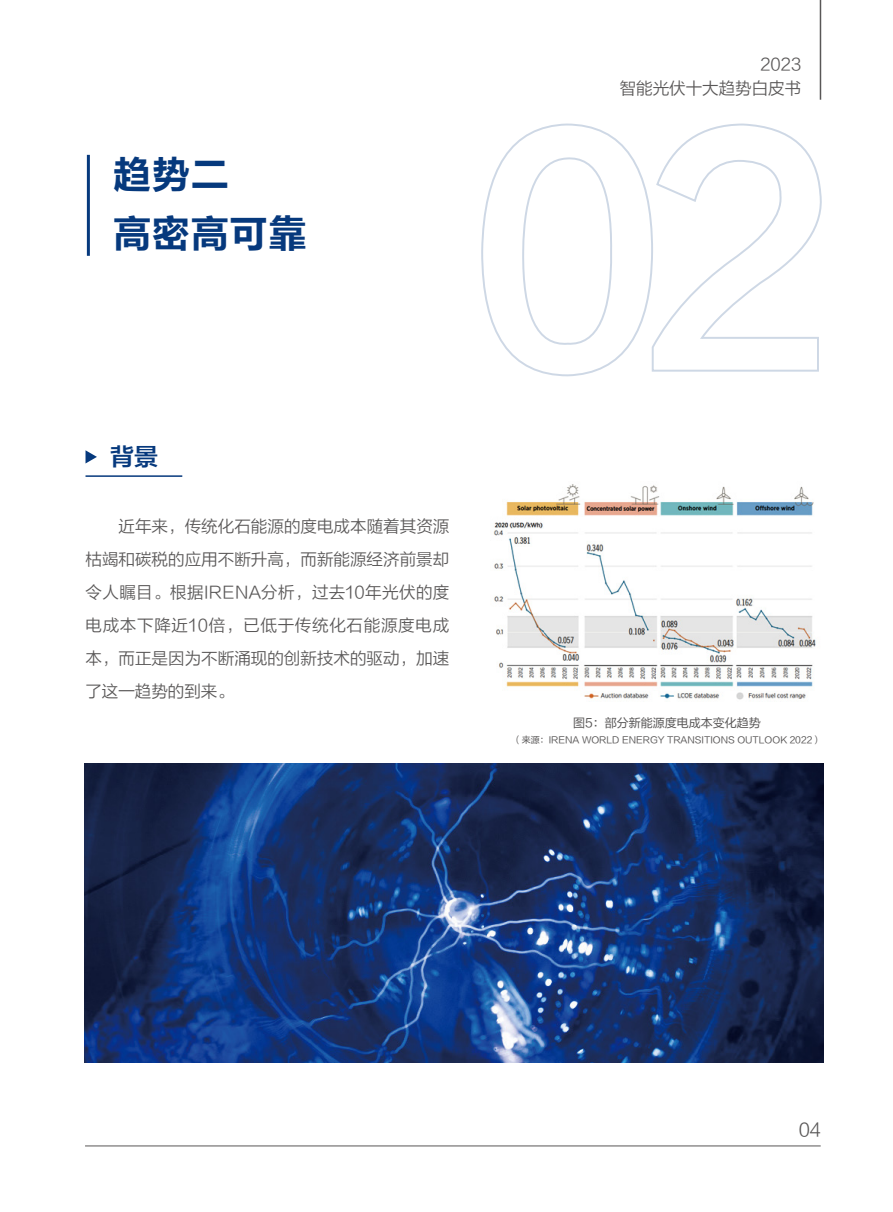
<style>
.page{position:relative;width:893px;height:1212px;background:#fff}
.page>*{position:absolute;margin:0;border:0;box-sizing:border-box;transform-origin:0 0}
.t1{font:38.85px/58.7px "FZLTCHK GBK1 0";color:#06397d}
.t2{font:24px "FZLTZCHK GBK1 0";color:#06397d}
.t3{font:18px "FZLTXIHJW GB1 0";color:#595757}
.t4{font:16.5px/33px "FZLTXIHJW GB1 0";color:#595757;text-align:right}
.t5{font:12px "FZLTHJW GB1 0";color:#595757}
.t6{font:9px "FZLTHJW GB1 0";color:#595757}
</style>
<div class="page">
<hr style="left:820px;top:0;width:1px;height:100px;background:#595757">
<img style="left:85px;top:763px;width:738px;height:299px">
<hr style="left:87px;top:155px;width:3px;height:101px;background:#06397d">
<svg style="left:86px;top:450px;width:11px;height:13px"></svg>
<hr style="left:86px;top:475px;width:96px;height:2px;background:#06397d">
<img style="left:493px;top:484px;width:323px;height:216px">
<svg style="left:481px;top:124px;width:170px;height:253px"></svg>
<svg style="left:651px;top:123px;width:171px;height:249px"></svg>
<hr style="left:85px;top:1145px;width:736px;height:1px;background:#595757">
<h1 class="t1" style="left:113px;top:146px;width:196px">趋势二<br>高密高可靠</h1>
<p class="t4" style="left:620px;top:52px;width:183px;line-height:24px">2023<br>智能光伏十大趋势白皮书</p>
<h2 class="t2" style="left:110px;top:444px;width:49px">背景</h2>
<p class="t4" style="left:86px;top:510px;width:365px;text-align:justify;text-indent:33px">近年来，传统化石能源的度电成本随着其资源枯竭和碳税的应用不断升高，而新能源经济前景却令人瞩目。根据IRENA分析，过去10年光伏的度电成本下降近10倍，已低于传统化石能源度电成本，而正是因为不断涌现的创新技术的驱动，加速了这一趋势的到来。</p>
<p class="t5" style="left:573px;top:716px;width:189px">图5：部分新能源度电成本变化趋势</p>
<p class="t6" style="left:513px;top:735px;width:310px">（来源：IRENA WORLD ENERGY TRANSITIONS OUTLOOK 2022）</p>
<p class="t3" style="left:799px;top:1120px;width:24px">04</p>
</div>
